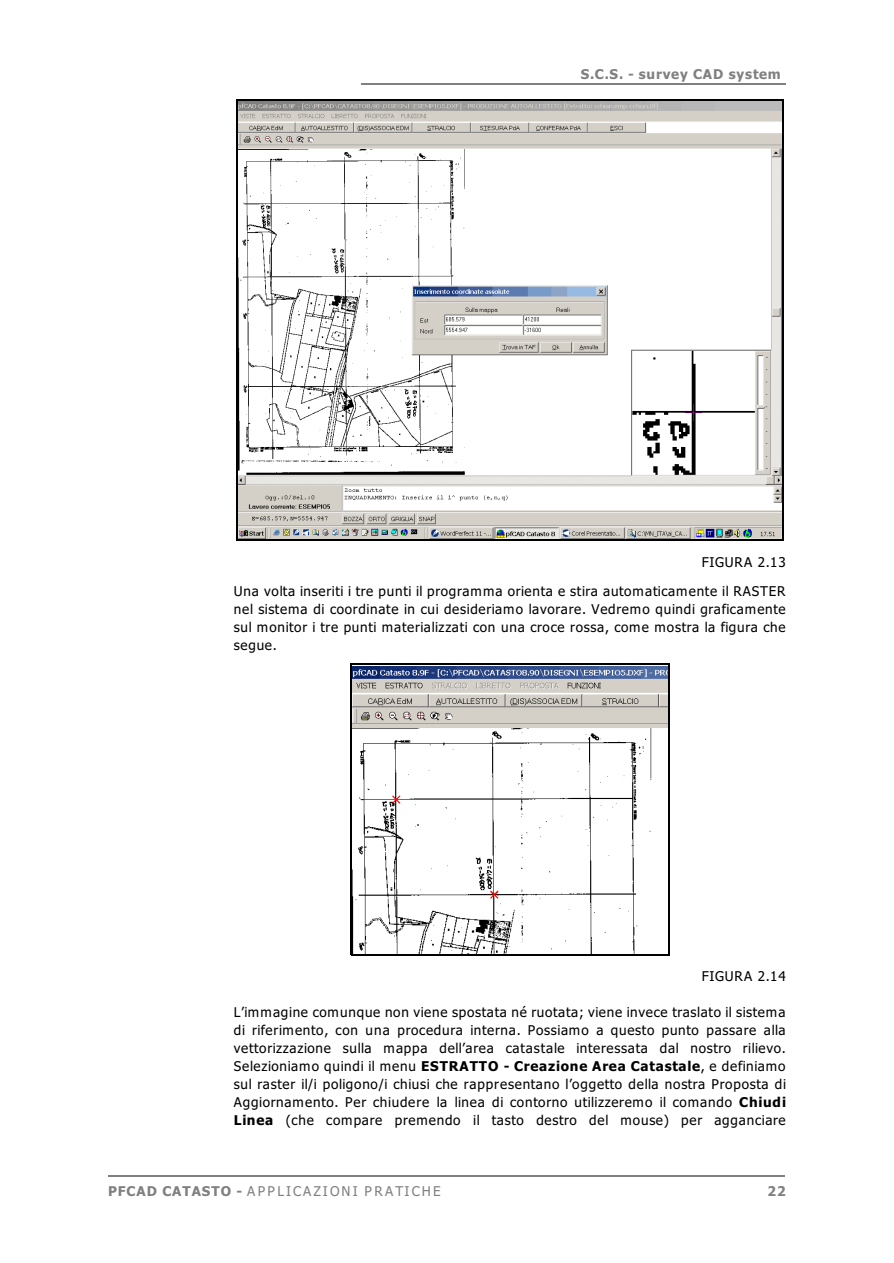
<style>
.page{position:relative;width:894px;height:1263px;background:#fff}
.page>*{position:absolute;margin:0;border:0;box-sizing:border-box;transform-origin:0 0}
.t1{font:13.5px/18px "Tahoma";letter-spacing:.055em;color:#000;text-align:justify}
.t2{font:italic 13.5px "Tahoma";letter-spacing:.165em;color:#808080}
.t3{font:700 13.5px "Tahoma";letter-spacing:.06em;color:#808080}
.s1{font-weight:700}
.s2{font-weight:700;font-style:normal}
</style>
<div class="page">
<hr style="left:361px;top:83px;width:425px;height:1px;background:#808080">
<hr style="left:108px;top:1175px;width:676px;height:1px;background:#808080">
<img style="left:238px;top:102px;width:544px;height:438px">
<hr style="left:236px;top:99px;width:2px;height:442px;background:#000">
<hr style="left:782px;top:99px;width:2px;height:442px;background:#000">
<hr style="left:236px;top:99px;width:547px;height:1px;background:#000">
<hr style="left:236px;top:540px;width:547px;height:1px;background:#000">
<img style="left:352px;top:666px;width:315px;height:288px">
<hr style="left:351px;top:664px;width:1px;height:291px;background:#000">
<hr style="left:668px;top:664px;width:1px;height:291px;background:#000">
<hr style="left:351px;top:664px;width:318px;height:1px;background:#000">
<hr style="left:351px;top:954px;width:318px;height:1px;background:#000">
<p class="t3" style="left:581px;top:69px;width:201px">S.C.S. - survey CAD system</p>
<p class="t1" style="left:234px;top:549px;width:554px;line-height:28.8px;text-align:right">FIGURA 2.13<br>Una volta inseriti i tre punti il programma orienta e stira automaticamente il RASTER</p>
<p class="t1" style="left:234px;top:601px;width:553px">nel sistema di coordinate in cui desideriamo lavorare. Vedremo quindi graficamente sul monitor i tre punti materializzati con una croce rossa, come mostra la figura che segue.</p>
<p class="t1" style="left:702px;top:968px;width:86px">FIGURA 2.14</p>
<p class="t1" style="left:234px;top:1004px;width:554px">L’immagine comunque non viene spostata né ruotata; viene invece traslato il sistema di riferimento, con una procedura interna. Possiamo a questo punto passare alla vettorizzazione sulla mappa dell’area catastale interessata dal nostro rilievo.<br>Selezioniamo quindi il menu <span class="s1">ESTRATTO - Creazione Area Catastale</span>, e definiamo sul raster il/i poligono/i chiusi che rappresentano l’oggetto della nostra Proposta di Aggiornamento. Per chiudere la linea di contorno utilizzeremo il comando <span class="s1">Chiudi Linea</span> (che compare premendo il tasto destro del mouse) per agganciare</p>
<p class="t2" style="left:108px;top:1186px;width:334px"><span class="s2">PFCAD CATASTO -</span> APPLICAZIONI PRATICHE</p>
<p class="t3" style="left:767px;top:1186px;width:20px">22</p>
</div>
